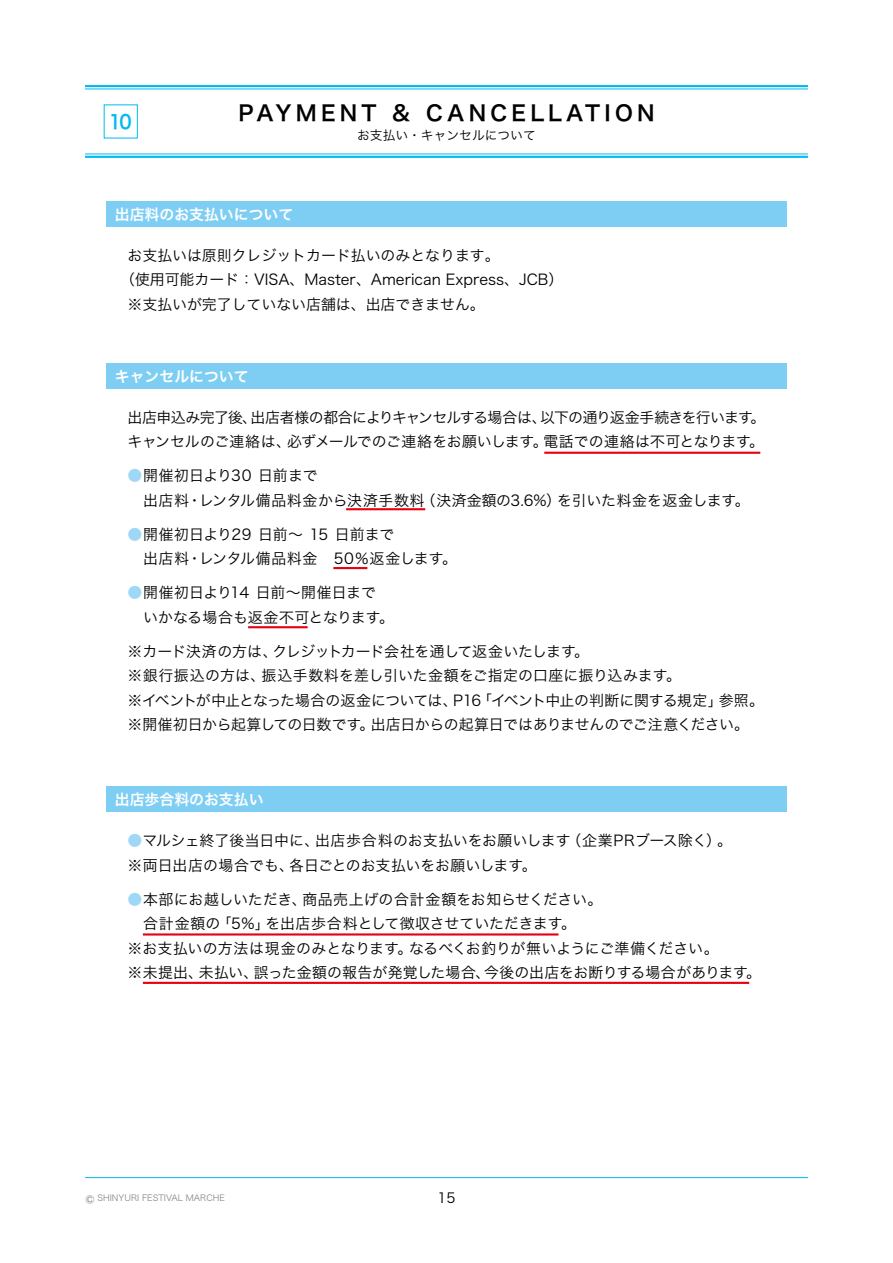
<style>
.page{position:relative;width:893px;height:1263px;background:#fff}
.page>*{position:absolute;margin:0;border:0;box-sizing:border-box;transform-origin:0 0}
.t1{font:21.3px "Hira Kaku Std W6";letter-spacing:.2em;color:#000}
.t2{font:19.2px "Hira Kaku Std W6";color:#00b9ef;scale:.9 1}
.t3{font:16.95px "Hira Kaku Std W3";color:#898989}
.t4{font:14.85px/24.5px "Hira Kaku Std W3";color:#000}
.t5{font:14.85px "Hira Kaku Std W3";letter-spacing:-.025em;color:#000}
.t6{font:14.85px/24.5px "Hira Kaku Std W3";letter-spacing:-.03em;color:#000}
.t7{font:14.85px "Hira Kaku Std W3";letter-spacing:-.04em;color:#000}
.t8{font:14.85px "Hira Kaku Std W6";color:#fff}
.t9{font:14.85px "Hira Kaku Std W3";letter-spacing:-.05em;color:#000}
.t10{font:14.85px "Hira Kaku Std W3";letter-spacing:.035em;color:#000}
.t11{font:14.85px "Hira Kaku Std W3";letter-spacing:-.035em;color:#000}
.t12{font:14.85px "Hira Kaku Std W3";letter-spacing:.03em;color:#000}
.t13{font:13.8px "Hira Kaku Std W3";color:#000}
.t14{font:12.75px "Hira Kaku Std W3";color:#000}
.t15{font:8.55px "Hira Kaku Std W3";color:#898989}
.s1{color:#9fd8f7}
</style>
<div class="page">
<hr style="left:85px;top:1177px;width:723px;height:1px;background:#00b9ef">
<hr style="left:85px;top:85px;width:723px;height:2px;background:#00b9ef">
<hr style="left:85px;top:89px;width:723px;height:1px;background:#00b9ef">
<hr style="left:85px;top:154px;width:723px;height:1px;background:#00b9ef">
<hr style="left:85px;top:156px;width:723px;height:2px;background:#00b9ef">
<div style="left:106px;top:201px;width:681px;height:26px;background:#7ecef4"></div>
<div style="left:106px;top:363px;width:681px;height:26px;background:#7ecef4"></div>
<div style="left:106px;top:787px;width:681px;height:25px;background:#7ecef4"></div>
<hr style="left:544px;top:452px;width:216px;height:2px;background:#e60012">
<hr style="left:143px;top:933px;width:415px;height:2px;background:#e60012">
<hr style="left:143px;top:982px;width:606px;height:2px;background:#e60012">
<hr style="left:333px;top:567px;width:34px;height:2px;background:#e60012">
<hr style="left:346px;top:508px;width:79px;height:2px;background:#e60012">
<hr style="left:248px;top:626px;width:60px;height:2px;background:#e60012">
<p class="t2" style="left:107px;top:107px;width:29px">１0</p>
<h1 class="t1" style="left:392px;top:96px;width:20px">&amp;</h1>
<h1 class="t1" style="left:426px;top:96px;width:230px">CANCELLATION</h1>
<h1 class="t1" style="left:238px;top:96px;width:140px">PAYMENT</h1>
<p class="t14" style="left:357px;top:125px;width:180px">お支払い・キャンセルについて</p>
<p class="t8" style="left:115px;top:203px;width:180px">出店料のお支払いについて</p>
<p class="t4" style="left:128px;top:243px;width:374px">お支払いは原則クレジットカード払いのみとなります。</p>
<p class="t4" style="left:120px;top:267px;width:445px">（使用可能カード：VISA、Master、American Express、JCB(</p>
<p class="t4" style="left:128px;top:292px;width:359px">※支払いが完了していない店舗は、出店できません。</p>
<p class="t8" style="left:115px;top:365px;width:135px">キャンセルについて</p>
<p class="t11" style="left:128px;top:406px;width:131px">出店申込み完了後、</p>
<p class="t7" style="left:251px;top:406px;width:298px">出店者様の都合によりキャンセルする場合は、</p>
<p class="t9" style="left:540px;top:406px;width:214px">以下の通り返金手続きを行います</p>
<p class="t4" style="left:750px;top:405px;width:16px">。</p>
<p class="t7" style="left:287px;top:430px;width:262px">必ずメールでのご連絡をお願いします。</p>
<p class="t4" style="left:128px;top:429px;width:165px">キャンセルのご連絡は、</p>
<p class="t4" style="left:128px;top:463px;width:192px"><span class="s1">●</span>開催初日より30 日前まで</p>
<p class="t4" style="left:543px;top:429px;width:222px">電話での連絡は不可となります。</p>
<p class="t4" style="left:128px;top:488px;width:76px">　出店料・</p>
<p class="t4" style="left:199px;top:522px;width:259px;text-indent:-72px"><span class="s1">●</span>開催初日より29 日前～ 15 日前まで<br>レンタル備品料金　50％返金します。</p>
<p class="t4" style="left:421px;top:488px;width:142px">（決済金額の3.6%）</p>
<p class="t10" style="left:199px;top:489px;width:227px">レンタル備品料金から決済手数料</p>
<p class="t4" style="left:557px;top:488px;width:194px">を引いた料金を返金します。</p>
<p class="t4" style="left:128px;top:546px;width:76px">　出店料・</p>
<p class="t4" style="left:128px;top:580px;width:268px"><span class="s1">●</span>開催初日より14 日前～開催日まで　いかなる場合も返金不可となります。</p>
<p class="t5" style="left:273px;top:640px;width:318px">クレジットカード会社を通して返金いたします。</p>
<p class="t4" style="left:262px;top:639px;width:421px;text-indent:-134px">※カード決済の方は、<br>振込手数料を差し引いた金額をご指定の口座に振り込みます。</p>
<p class="t12" style="left:128px;top:664px;width:139px">※銀行振込の方は、</p>
<p class="t4" style="left:719px;top:688px;width:47px">参照。</p>
<p class="t5" style="left:477px;top:689px;width:247px">「イベント中止の判断に関する規定」</p>
<p class="t6" style="left:371px;top:688px;width:380px;text-indent:-243px">※イベントが中止となった場合の返金については、<br>出店日からの起算日ではありませんのでご注意ください。</p>
<p class="t4" style="left:453px;top:688px;width:30px">P16</p>
<p class="t4" style="left:128px;top:712px;width:248px">※開催初日から起算しての日数です。</p>
<p class="t8" style="left:115px;top:788px;width:150px">出店歩合料のお支払い</p>
<p class="t4" style="left:566px;top:828px;width:156px">（企業PRブース除く(</p>
<p class="t4" style="left:289px;top:828px;width:249px;text-indent:-162px"><span class="s1">●</span>マルシェ終了後当日中に、<br>各日ごとのお支払いをお願いします。</p>
<p class="t4" style="left:315px;top:828px;width:257px">出店歩合料のお支払いをお願いします</p>
<p class="t4" style="left:717px;top:828px;width:16px">。</p>
<p class="t4" style="left:128px;top:853px;width:168px">※両日出店の場合でも、</p>
<p class="t4" style="left:302px;top:887px;width:301px">商品売上げの合計金額をお知らせください。</p>
<p class="t4" style="left:266px;top:887px;width:312px;text-indent:-138px"><span class="s1">●</span>本部にお越しいただき、<br>を出店歩合料として徴収させていただきます。</p>
<p class="t4" style="left:217px;top:911px;width:54px">「5%」</p>
<p class="t4" style="left:128px;top:911px;width:94px">　合計金額の</p>
<p class="t5" style="left:409px;top:937px;width:311px">なるべくお釣りが無いようにご準備ください。</p>
<p class="t4" style="left:128px;top:936px;width:286px">※お支払いの方法は現金のみとなります。</p>
<p class="t4" style="left:484px;top:960px;width:278px">今後の出店をお断りする場合があります。</p>
<p class="t4" style="left:128px;top:960px;width:77px">※未提出、</p>
<p class="t4" style="left:199px;top:960px;width:61px">未払い、</p>
<p class="t4" style="left:254px;top:960px;width:238px">誤った金額の報告が発覚した場合、</p>
<p class="t15" style="left:98px;top:1192px;width:129px">SHINYURI FESTIVAL MARCHE</p>
<p class="t3" style="left:85px;top:1186px;width:11px">©</p>
<p class="t13" style="left:437px;top:1187px;width:20px">15</p>
</div>
